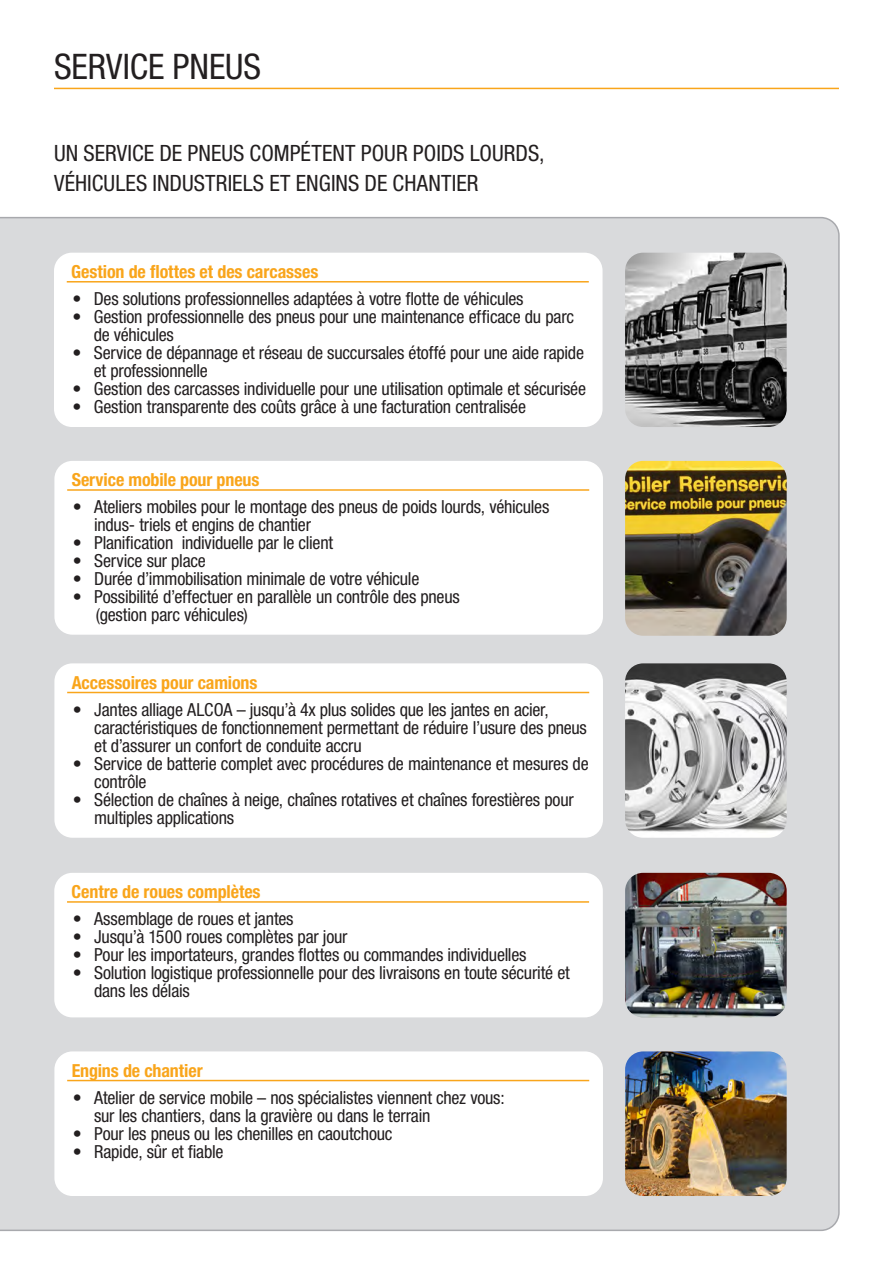
<style>
.page{position:relative;width:893px;height:1263px;background:#fff}
.page>*{position:absolute;margin:0;border:0;box-sizing:border-box;transform-origin:0 0}
.t1{font:condensed 35.25px "Helvetica Neue LT Std";color:#231f20}
.Leadtext{font:condensed 22.5px "Helvetica Neue LT Std";letter-spacing:.005em;color:#231f20}
.t2{font:condensed 18px/18px "Helvetica Neue LT Std";letter-spacing:-.01em;color:#231f20}
._3_Lauftext{font:700 condensed 18px "Helvetica Neue LT Std";letter-spacing:-.005em;color:#f9a51b}
</style>
<div class="page">
<hr style="left:54px;top:88px;width:785px;height:1px;background:#f9a51b">
<div style="left:0;top:217px;width:840px;height:1014px;background:#d9dadc"></div>
<div style="left:54px;top:253px;width:549px;height:174px;background:#fff;border-radius:18px"></div>
<hr style="left:67px;top:281px;width:522px;height:1px;background:#f9a51b">
<div style="left:54px;top:461px;width:549px;height:174px;background:#fff;border-radius:18px"></div>
<hr style="left:67px;top:489px;width:522px;height:2px;background:#f9a51b">
<div style="left:54px;top:663px;width:549px;height:175px;background:#fff;border-radius:18px"></div>
<hr style="left:67px;top:692px;width:522px;height:1px;background:#f9a51b">
<div style="left:54px;top:1051px;width:549px;height:145px;background:#fff;border-radius:18px"></div>
<hr style="left:67px;top:1080px;width:522px;height:1px;background:#f9a51b">
<img style="left:625px;top:663px;width:162px;height:175px">
<img style="left:625px;top:1051px;width:162px;height:145px">
<div style="left:54px;top:873px;width:549px;height:144px;background:#fff;border-radius:18px"></div>
<hr style="left:67px;top:901px;width:522px;height:2px;background:#f9a51b">
<img style="left:625px;top:873px;width:162px;height:144px">
<img style="left:625px;top:253px;width:162px;height:174px">
<img style="left:625px;top:461px;width:162px;height:175px">
<p class="t1" style="left:54px;top:46px;width:209px">SERVICE PNEUS</p>
<p class="Leadtext" style="left:54px;top:140px;width:492px">UN SERVICE DE PNEUS COMPÉTENT POUR POIDS LOURDS,</p>
<p class="Leadtext" style="left:54px;top:170px;width:426px">VÉHICULES INDUSTRIELS ET ENGINS DE CHANTIER</p>
<p class="_3_Lauftext" style="left:71px;top:261px;width:249px">Gestion de flottes et des carcasses</p>
<p class="t2" style="left:72px;top:289px;width:453px">• Des solutions professionnelles adaptées à votre flotte de véhicules</p>
<p class="t2" style="left:94px;top:307px;width:482px;text-indent:-21px">• Gestion professionnelle des pneus pour une maintenance efficace du parc de véhicules</p>
<p class="t2" style="left:94px;top:343px;width:492px;text-indent:-21px">• Service de dépannage et réseau de succursales étoffé pour une aide rapide et professionnelle</p>
<p class="t2" style="left:72px;top:379px;width:515px">• Gestion des carcasses individuelle pour une utilisation optimale et sécurisée</p>
<p class="t2" style="left:72px;top:397px;width:455px">• Gestion transparente des coûts grâce à une facturation centralisée</p>
<p class="_3_Lauftext" style="left:72px;top:469px;width:189px">Service mobile pour pneus</p>
<p class="t2" style="left:94px;top:497px;width:457px;text-indent:-21px">• Ateliers mobiles pour le montage des pneus de poids lourds, véhicules indus- triels et engins de chantier</p>
<p class="t2" style="left:73px;top:533px;width:262px">• Planification individuelle par le client</p>
<p class="t2" style="left:73px;top:551px;width:134px">• Service sur place</p>
<p class="t2" style="left:73px;top:569px;width:348px">• Durée d’immobilisation minimale de votre véhicule</p>
<p class="t2" style="left:96px;top:587px;width:366px;text-indent:-23px">• Possibilité d’effectuer en parallèle un contrôle des pneus (gestion parc véhicules)</p>
<p class="_3_Lauftext" style="left:72px;top:672px;width:187px">Accessoires pour camions</p>
<p class="t2" style="left:94px;top:700px;width:494px;text-indent:-21px">• Jantes alliage ALCOA – jusqu’à 4x plus solides que les jantes en acier, caractéristiques de fonctionnement permettant de réduire l’usure des pneus et d’assurer un confort de conduite accru</p>
<p class="t2" style="left:94px;top:754px;width:496px;text-indent:-21px">• Service de batterie complet avec procédures de maintenance et mesures de contrôle</p>
<p class="t2" style="left:94px;top:790px;width:481px;text-indent:-21px">• Sélection de chaînes à neige, chaînes rotatives et chaînes forestières pour multiples applications</p>
<p class="_3_Lauftext" style="left:72px;top:881px;width:191px">Centre de roues complètes</p>
<p class="t2" style="left:73px;top:909px;width:222px">• Assemblage de roues et jantes</p>
<p class="t2" style="left:73px;top:927px;width:276px">• Jusqu’à 1500 roues complètes par jour</p>
<p class="t2" style="left:73px;top:945px;width:455px">• Pour les importateurs, grandes flottes ou commandes individuelles</p>
<p class="t2" style="left:94px;top:963px;width:477px;text-indent:-21px">• Solution logistique professionnelle pour des livraisons en toute sécurité et dans les délais</p>
<p class="_3_Lauftext" style="left:72px;top:1060px;width:132px">Engins de chantier</p>
<p class="t2" style="left:94px;top:1088px;width:412px;text-indent:-21px">• Atelier de service mobile – nos spécialistes viennent chez vous: sur les chantiers, dans la gravière ou dans le terrain</p>
<p class="t2" style="left:73px;top:1124px;width:321px">• Pour les pneus ou les chenilles en caoutchouc</p>
<p class="t2" style="left:73px;top:1142px;width:152px">• Rapide, sûr et fiable</p>
</div>
